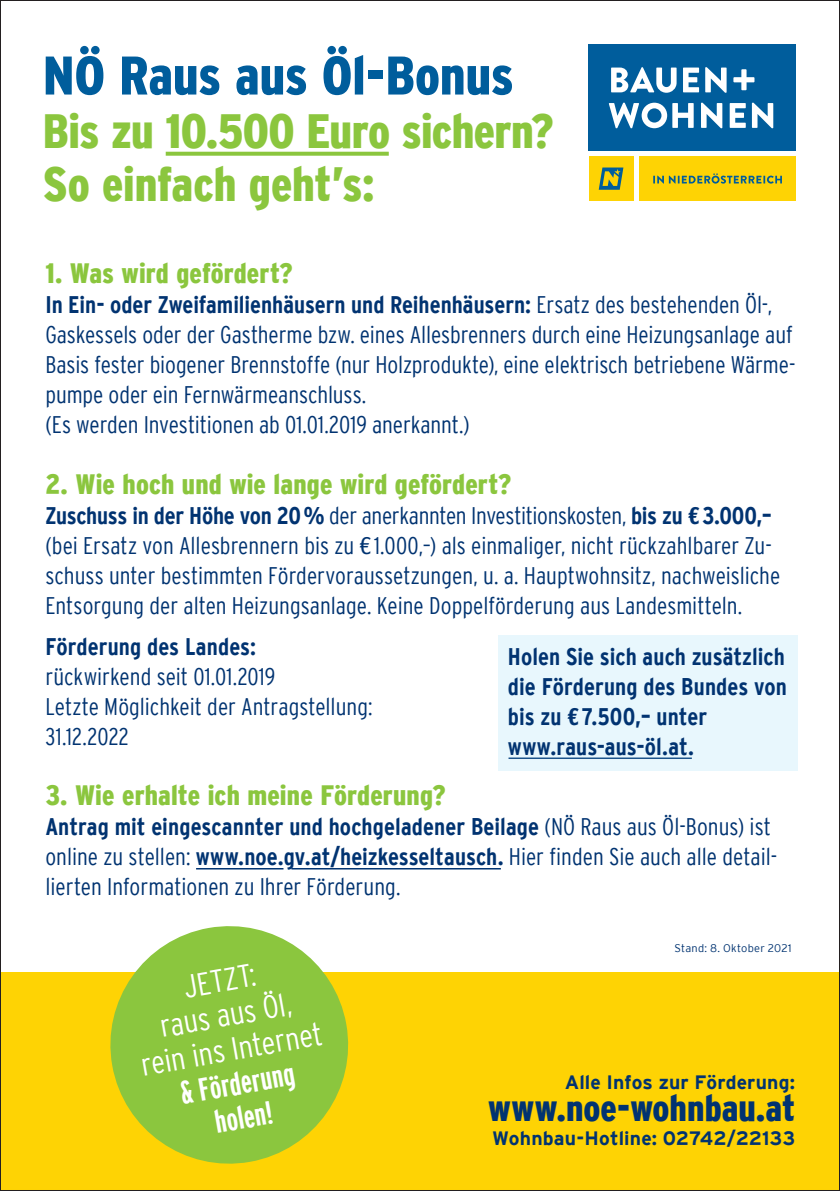
<style>
.page{position:relative;width:840px;height:1191px;background:#fff}
.page>*{position:absolute;margin:0;border:0;box-sizing:border-box;transform-origin:0 0}
.t1{font:900 condensed 54.2px "Interstate";letter-spacing:-.005em;color:#005d9c}
.t2{font:900 condensed 48px/53px "Interstate";letter-spacing:-.01em;color:#8bc63e}
.t3{font:900 condensed 36.8px "Interstate";color:#013371}
.t4{font:300 condensed 32px/34.6px "Interstate";color:#fff;text-align:center}
.t5{font:700 extra-condensed 32px/34.6px "Interstate";color:#fff;text-align:center}
.t6{font:900 condensed 28px "Interstate";letter-spacing:.005em;color:#8bc63e}
.t7{font:300 condensed 24px/30px "Interstate";color:#013371}
.t8{font:700 condensed 24px/30px "Interstate";letter-spacing:.005em;color:#013371}
.t9{font:700 19.4px "Interstate";letter-spacing:.005em;color:#013371}
.t10{font:300 11px "Interstate";letter-spacing:.025em;color:#013371}
.s1{font-weight:700}
.s2{font-family:"Helvetica Neue LT Pro";font-weight:700}
.s3{font-family:"Helvetica Neue LT";font-weight:400}
.s4{font-family:"Helvetica Neue LT Pro"}
</style>
<div class="page">
<svg style="left:166px;top:152px;width:222px;height:4px"></svg>
<div style="left:0;top:972px;width:839px;height:219px;background:#fed304"></div>
<svg style="left:110px;top:926px;width:239px;height:238px;fill:#8bc63e"></svg>
<hr style="left:196px;top:868px;width:87px;height:1px;background:#013371">
<hr style="left:291px;top:868px;width:209px;height:1px;background:#013371">
<div style="left:497px;top:635px;width:300px;height:135px;background:#e8f7fd"></div>
<div style="left:638px;top:156px;width:157px;height:44px;background:#fed304"></div>
<svg style="left:653px;top:173px;width:128px;height:11px"></svg>
<div style="left:588px;top:44px;width:207px;height:107px;background:#005d9c"></div>
<svg style="left:733px;top:69px;width:21px;height:21px"></svg>
<svg style="left:608px;top:103px;width:164px;height:25px"></svg>
<svg style="left:611px;top:67px;width:115px;height:26px"></svg>
<div style="left:588px;top:156px;width:45px;height:44px;background:#fed304"></div>
<svg style="left:598px;top:167px;width:25px;height:23px"></svg>
<h1 class="t1" style="left:43px;top:45px;width:472px">NÖ Raus aus Öl-Bonus</h1>
<h2 class="t2" style="left:43px;top:104px;width:512px">Bis zu 10.500 Euro sichern?<br>So einfach geht’s:</h2>
<p class="t6" style="left:45px;top:258px;width:249px">1. Was wird gefördert?</p>
<p class="t7" style="left:45px;top:290px;width:751px"><span class="s1">In Ein- oder Zweifamilienhäusern und Reihenhäusern:</span> Ersatz des bestehenden Öl-, Gaskessels oder der Gastherme bzw. eines Allesbrenners durch eine Heizungsanlage auf Basis fester biogener Brennstoffe (nur Holzprodukte), eine elektrisch betriebene Wärme&shy;pumpe oder ein Fernwärmeanschluss.<br>(Es werden Investitionen ab 01.01.2019 anerkannt.)</p>
<p class="t6" style="left:45px;top:468px;width:467px">2. Wie hoch und wie lange wird gefördert?</p>
<p class="t7" style="left:45px;top:500px;width:736px"><span class="s1">Zuschuss in der Höhe von 20%</span> der anerkannten Investitionskosten, <span class="s1">bis zu</span> <span class="s2">€</span><span class="s1">3.000,– </span>(bei Ersatz von Allesbrennern bis zu <span class="s3">€</span> 1.000,–) als einmaliger, nicht rückzahlbarer Zu&shy;schuss unter bestimmten Fördervoraussetzungen, u. a. Hauptwohnsitz, nachweisliche Entsorgung der alten Heizungsanlage. Keine Doppelförderung aus Landesmitteln.</p>
<p class="t8" style="left:45px;top:631px;width:212px">Förderung des Landes:</p>
<p class="t7" style="left:45px;top:661px;width:328px">rückwirkend seit 01.01.2019<br>Letzte Möglichkeit der Antragstellung:<br>31.12.2022</p>
<p class="t6" style="left:45px;top:779px;width:401px">3. Wie erhalte ich meine Förderung?</p>
<p class="t7" style="left:45px;top:811px;width:732px"><span class="s1">Antrag mit eingescannter und hochgeladener Beilage</span> (NÖ Raus aus Öl-Bonus) ist online zu stellen: <span class="s1">www.noe.gv.at/heizkesseltausch.</span> Hier finden Sie auch alle detail&shy;lierten Informationen zu Ihrer Förderung.</p>
<p class="t8" style="left:507px;top:641px;width:280px">Holen Sie sich auch zusätzlich die Förderung des Bundes von bis zu <span class="s4">€</span> 7.500,– unter www.raus-aus-öl.at.</p>
<p class="t10" style="left:674px;top:941px;width:119px">Stand: 8. Oktober 2021</p>
<h3 class="t4" style="left:126px;top:979px;width:185px;rotate:-10deg">JETZT:<br>raus aus Öl, rein ins Internet</h3>
<h3 class="t5" style="left:178px;top:1075px;width:117px;rotate:-10deg">&amp; Förderung holen!</h3>
<p class="t9" style="left:564px;top:1071px;width:232px">Alle Infos zur Förderung:</p>
<h3 class="t3" style="left:488px;top:1087px;width:308px">www.noe-wohnbau.at</h3>
<p class="t9" style="left:492px;top:1127px;width:304px">Wohnbau-Hotline: 02742/22133</p>
</div>
